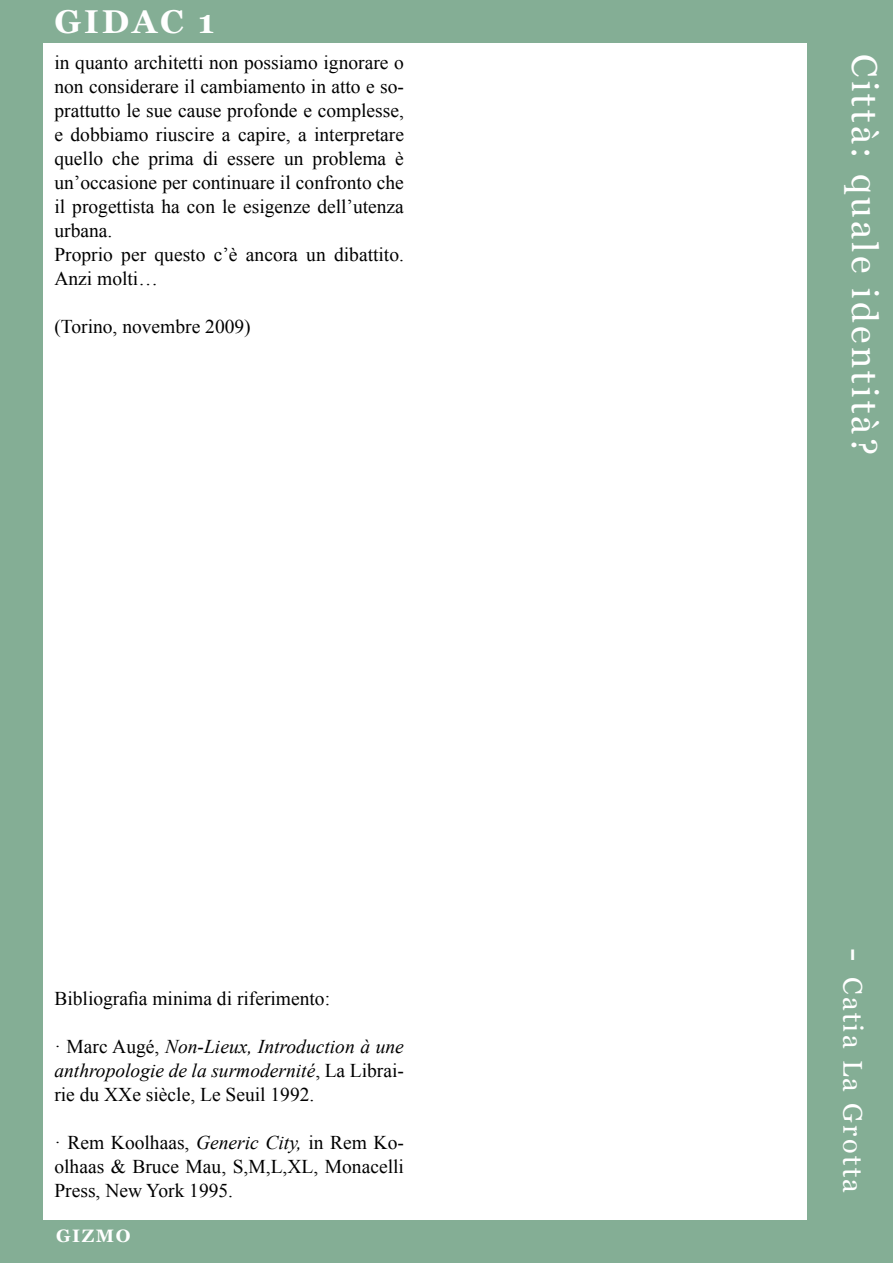
<style>
.page{position:relative;width:893px;height:1263px;background:#84ae95}
.page>*{position:absolute;margin:0;border:0;box-sizing:border-box;transform-origin:0 0}
.t1{font:36px "Georgia";letter-spacing:.09em;color:#fff}
.t2{font:700 33px "Georgia";letter-spacing:.09em;color:#fff}
.t3{font:27px "Georgia";letter-spacing:.09em;color:#fff}
.t4{font:19.5px/24px "Times New Roman";color:#000}
.t5{font:italic 19.5px/24px "Times New Roman";color:#000;text-align:justify}
.t6{font:700 18px "Georgia";letter-spacing:.09em;color:#fff}
.s1{font-style:normal}
.s2{font-style:italic}
.s3{font-size:36px}
</style>
<div class="page">
<div style="left:43px;top:43px;width:764px;height:1177px;background:#fff"></div>
<h2 class="t2" style="left:55px;top:0;width:161px">GIDAC 1</h2>
<p class="t4" style="left:54px;top:50px;width:351px">in quanto architetti non possiamo ignorare o non considerare il cambiamento in atto e so&shy;prattutto le sue cause profonde e complesse, e dobbiamo riuscire a capire, a interpretare quello che prima di essere un problema è un’occasione per continuare il confronto che il progettista ha con le esigenze dell’utenza urbana.<br>Proprio per questo c’è ancora un dibattito.<br>Anzi molti…</p>
<p class="t4" style="left:54px;top:314px;width:198px">(Torino, novembre 2009)</p>
<p class="t4" style="left:54px;top:986px;width:277px">Bibliografia minima di riferimento:</p>
<p class="t5" style="left:54px;top:1034px;width:351px"><span class="s1">· Marc Augé,</span> Non-Lieux, Introduction à une anthropologie de la surmodernité<span class="s1">, La Librai&shy;rie du XXe siècle, Le Seuil 1992.</span></p>
<p class="t4" style="left:54px;top:1130px;width:351px;text-align:justify">· Rem Koolhaas, <span class="s2">Generic City,</span> in Rem Ko&shy;olhaas &amp; Bruce Mau, S,M,L,XL, Monacelli Press, New York 1995.</p>
<p class="t6" style="left:56px;top:1224px;width:76px">GIZMO</p>
<h1 class="t1" style="left:886px;top:54px;width:402px;rotate:90deg">Città: quale identità?</h1>
<h3 class="t3" style="left:869px;top:948px;width:246px;rotate:90deg"><span class="s3">-</span> Catia La Grotta</h3>
</div>
